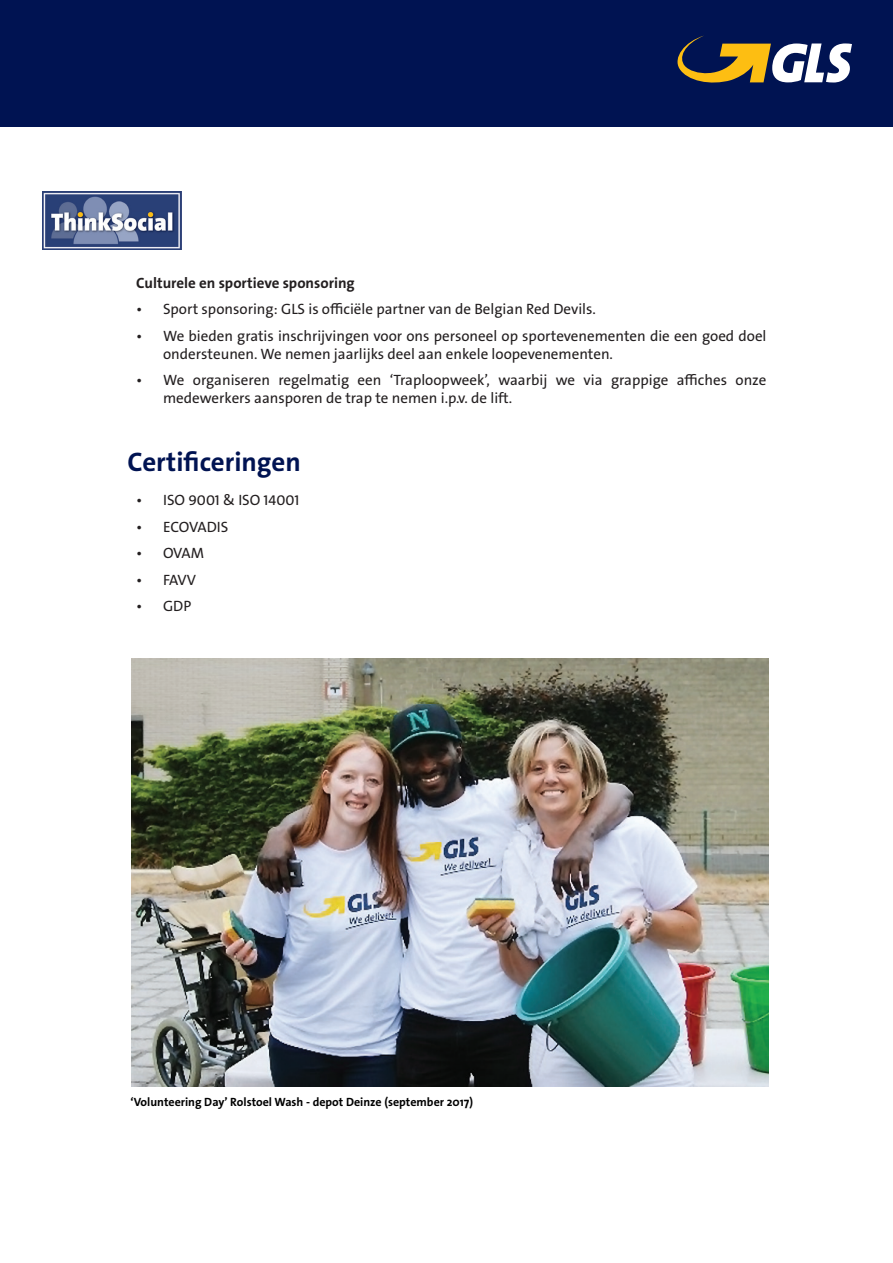
<style>
.page{position:relative;width:893px;height:1263px;background:#fff}
.page>*{position:absolute;margin:0;border:0;box-sizing:border-box;transform-origin:0 0}
.t1{font:700 27px "The Sans GLS";color:#001352}
.t2{font:15px/18px "The Sans GLS";color:#231f20}
.t3{font:700 15px "The Sans GLS";color:#231f20}
.t4{font:700 12px "The Sans GLS";color:#000}
</style>
<div class="page">
<img style="left:132px;top:658px;width:637px;height:428px">
<img style="left:43px;top:191px;width:139px;height:59px">
<div style="left:0;top:0;width:893px;height:126px;background:#001352"></div>
<svg style="left:677px;top:36px;width:175px;height:47px"></svg>
<p class="t3" style="left:136px;top:273px;width:220px">Culturele en sportieve sponsoring</p>
<p class="t2" style="left:136px;top:300px;width:461px">• Sport sponsoring: GLS is officiële partner van de Belgian Red Devils.</p>
<p class="t2" style="left:163px;top:327px;width:605px;text-indent:-27px">• We bieden gratis inschrijvingen voor ons personeel op sportevenementen die een goed doel ondersteunen. We nemen jaarlijks deel aan enkele loopevenementen.</p>
<p class="t2" style="left:163px;top:371px;width:605px;text-indent:-27px">• We organiseren regelmatig een ‘Traploopweek’, waarbij we via grappige affiches onze medewerkers aansporen de trap te nemen i.p.v. de lift.</p>
<h1 class="t1" style="left:128px;top:445px;width:175px">Certificeringen</h1>
<p class="t2" style="left:136px;top:491px;width:165px">• ISO 9001 &amp; ISO 14001</p>
<p class="t2" style="left:136px;top:518px;width:94px">• ECOVADIS</p>
<p class="t2" style="left:136px;top:544px;width:69px">• OVAM</p>
<p class="t2" style="left:136px;top:571px;width:62px">• FAVV</p>
<p class="t2" style="left:136px;top:597px;width:57px">• GDP</p>
<p class="t4" style="left:131px;top:1094px;width:344px">‘Volunteering Day’ Rolstoel Wash - depot Deinze (september 2017)</p>
</div>
